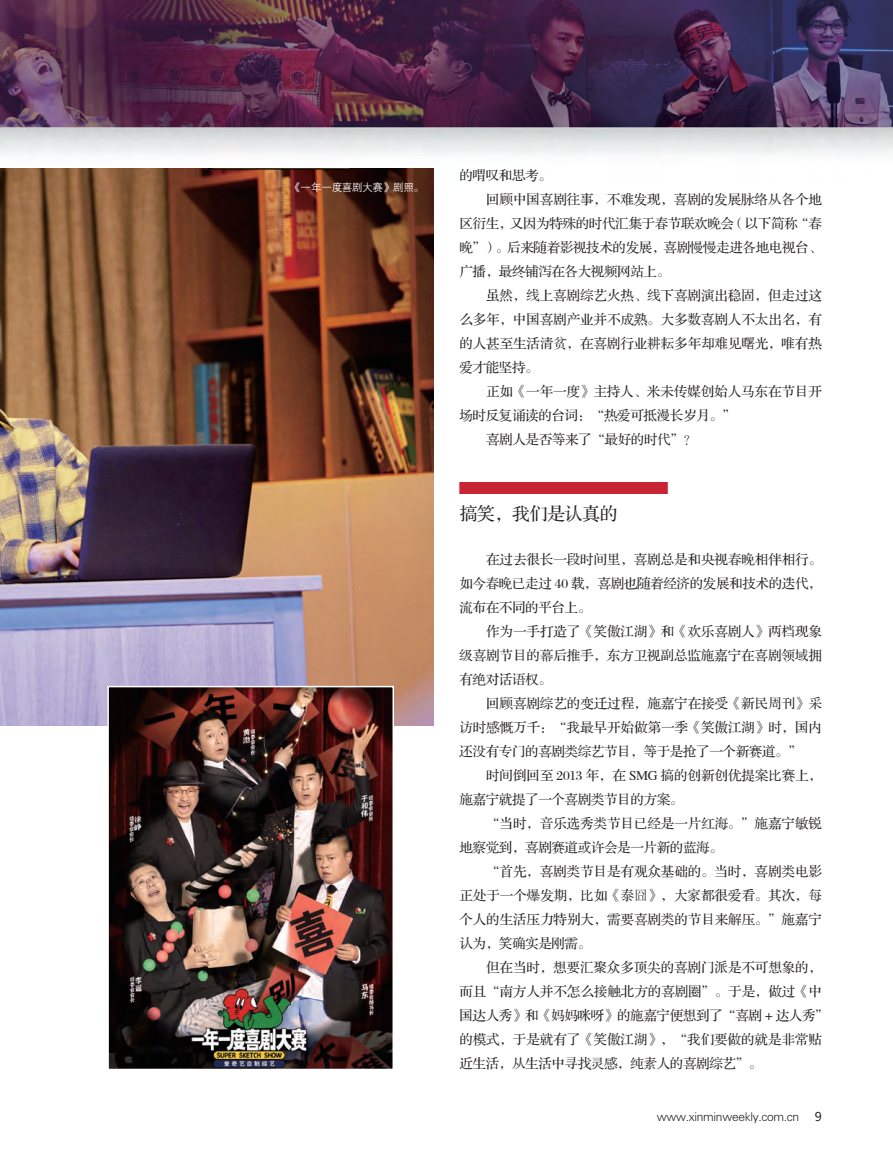
<style>
.page{position:relative;width:893px;height:1157px;background:#fff}
.page>*{position:absolute;margin:0;border:0;box-sizing:border-box;transform-origin:0 0}
.t1{font:18px "FZS3 K GBK1 0";letter-spacing:-.025em;color:#231f20}
.t2{font:13.5px "FZS3 JW GB1 0";letter-spacing:-.005em;color:#231f20}
.t3{font:13.5px "FZS3 JW GB1 0";letter-spacing:-.025em;color:#231f20}
.t4{font:12px "FZXH1 JW GB1 0";letter-spacing:-.025em;color:#231f20}
.t5{font:12px "Microsoft Ya Hei";color:#231f20}
.t6{font:10.5px "FZZDXJW GB1 0";letter-spacing:-.025em;color:#fff}
.s1{font-family:"Sim Sun"}
</style>
<div class="page">
<img style="left:0;top:0;width:893px;height:155px">
<img style="left:0;top:168px;width:434px;height:558px">
<div style="left:459px;top:482px;width:209px;height:12px;background:#c82434"></div>
<img style="left:110px;top:689px;width:281px;height:378px">
<div style="left:107px;top:686px;width:287px;height:384px;border:2px solid #fff"></div>
<p class="t6" style="left:291px;top:182px;width:135px">《一年一度喜剧大赛》剧照。</p>
<p class="t2" style="left:459px;top:168px;width:94px">的喟叹和思考。</p>
<p class="t2" style="left:486px;top:192px;width:337px">回顾中国喜剧往事，不难发现，喜剧的发展脉络从各个地</p>
<p class="t3" style="left:459px;top:216px;width:364px">区衍生，又因为特殊的时代汇集于春节联欢晚会（以下简称“春</p>
<p class="t3" style="left:459px;top:240px;width:364px">晚”）。后来随着影视技术的发展，喜剧慢慢走进各地电视台、</p>
<p class="t3" style="left:459px;top:264px;width:212px">广播，最终铺泻在各大视频网站上。</p>
<p class="t2" style="left:486px;top:288px;width:337px">虽然，线上喜剧综艺火热、线下喜剧演出稳固，但走过这</p>
<p class="t2" style="left:459px;top:312px;width:364px">么多年，中国喜剧产业并不成熟。大多数喜剧人不太出名，有</p>
<p class="t2" style="left:459px;top:336px;width:364px">的人甚至生活清贫，在喜剧行业耕耘多年却难见曙光，唯有热</p>
<p class="t2" style="left:459px;top:360px;width:81px">爱才能坚持。</p>
<p class="t2" style="left:486px;top:384px;width:337px">正如《一年一度》主持人、米未传媒创始人马东在节目开</p>
<p class="t3" style="left:459px;top:408px;width:278px">场时反复诵读的台词：“热爱可抵漫长岁月。”</p>
<p class="t3" style="left:486px;top:432px;width:212px">喜剧人是否等来了“最好的时代”？</p>
<p class="t1" style="left:459px;top:504px;width:160px">搞笑，我们是认真的</p>
<p class="t2" style="left:486px;top:552px;width:337px">在过去很长一段时间里，喜剧总是和央视春晚相伴相行。</p>
<p class="t3" style="left:459px;top:576px;width:364px">如今春晚已走过 40 载，喜剧也随着经济的发展和技术的迭代，</p>
<p class="t3" style="left:459px;top:600px;width:133px">流布在不同的平台上。</p>
<p class="t2" style="left:486px;top:624px;width:337px">作为一手打造了《笑傲江湖》和《欢乐喜剧人》两档现象</p>
<p class="t2" style="left:459px;top:648px;width:364px">级喜剧节目的幕后推手，东方卫视副总监施嘉宁在喜剧领域拥</p>
<p class="t2" style="left:459px;top:672px;width:94px">有绝对话语权。</p>
<p class="t2" style="left:486px;top:696px;width:337px">回顾喜剧综艺的变迁过程，施嘉宁在接受《新民周刊》采</p>
<p class="t2" style="left:459px;top:720px;width:364px">访时感慨万千：“我最早开始做第一季《笑傲江湖》时，国内</p>
<p class="t3" style="left:459px;top:744px;width:344px">还没有专门的喜剧类综艺节目，等于是抢了一个新赛道。”</p>
<p class="t2" style="left:486px;top:768px;width:337px">时间倒回至 2013 年，在 SMG 搞的创新创优提案比赛上，</p>
<p class="t3" style="left:459px;top:792px;width:226px">施嘉宁就提了一个喜剧类节目的方案。</p>
<p class="t2" style="left:486px;top:816px;width:337px">“当时，音乐选秀类节目已经是一片红海。”施嘉宁敏锐</p>
<p class="t3" style="left:459px;top:840px;width:265px">地察觉到，喜剧赛道或许会是一片新的蓝海。</p>
<p class="t2" style="left:486px;top:864px;width:337px">“首先，喜剧类节目是有观众基础的。当时，喜剧类电影</p>
<p class="t2" style="left:459px;top:888px;width:364px">正处于一个爆发期，比如《泰<span class="s1">囧</span>》，大家都很爱看。其次，每</p>
<p class="t2" style="left:459px;top:912px;width:364px">个人的生活压力特别大，需要喜剧类的节目来解压。”施嘉宁</p>
<p class="t3" style="left:459px;top:936px;width:133px">认为，笑确实是刚需。</p>
<p class="t2" style="left:486px;top:960px;width:337px">但在当时，想要汇聚众多顶尖的喜剧门派是不可想象的，</p>
<p class="t2" style="left:459px;top:984px;width:364px">而且“南方人并不怎么接触北方的喜剧圈”。于是，做过《中</p>
<p class="t3" style="left:459px;top:1008px;width:371px">国达人秀》和《妈妈咪呀》的施嘉宁便想到了“喜剧 + 达人秀”</p>
<p class="t2" style="left:459px;top:1032px;width:364px">的模式，于是就有了《笑傲江湖》，“我们要做的就是非常贴</p>
<p class="t3" style="left:459px;top:1056px;width:305px">近生活，从生活中寻找灵感，纯素人的喜剧综艺”。</p>
<p class="t4" style="left:657px;top:1109px;width:144px">www.xinminweekly.com.cn</p>
<p class="t5" style="left:815px;top:1108px;width:9px">9</p>
</div>
